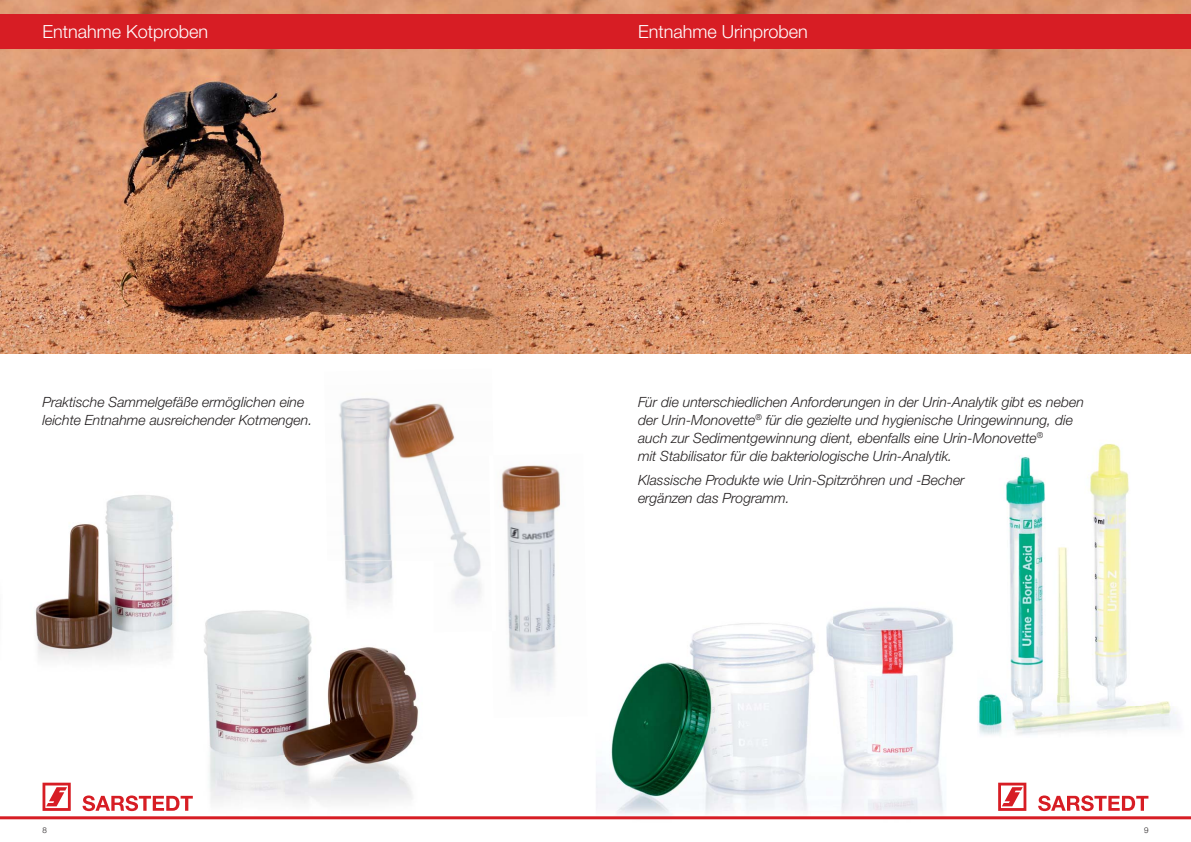
<style>
.page{position:relative;width:1191px;height:842px;background:#fff}
.page>*{position:absolute;margin:0;border:0;box-sizing:border-box;transform-origin:0 0}
.t1{font:300 18px "Helvetica Neue LTW1 G";color:#fff}
.t2{font:italic 300 14px/18px "Helvetica Neue LTW1 G";color:#231f20}
.t3{font:300 8px "Helvetica Neue LTW1 G";color:#231f20}
</style>
<div class="page">
<img style="left:35px;top:495px;width:139px;height:165px">
<img style="left:339px;top:398px;width:127px;height:135px">
<img style="left:344px;top:533px;width:137px;height:32px">
<img style="left:455px;top:565px;width:26px;height:38px">
<img style="left:500px;top:465px;width:61px;height:226px">
<img style="left:193px;top:610px;width:137px;height:210px">
<img style="left:330px;top:647px;width:104px;height:173px">
<img style="left:327px;top:560px;width:107px;height:74px">
<img style="left:595px;top:607px;width:374px;height:213px">
<img style="left:978px;top:443px;width:200px;height:292px">
<svg style="left:998px;top:783px;width:28px;height:28px"></svg>
<svg style="left:1038px;top:795px;width:110px;height:16px"></svg>
<svg style="left:43px;top:783px;width:28px;height:28px"></svg>
<svg style="left:82px;top:795px;width:111px;height:16px"></svg>
<img style="left:0;top:0;width:1191px;height:353px">
<hr style="left:0;top:816px;width:1191px;height:3px;background:#d71d24">
<div style="left:0;top:14px;width:1191px;height:34px;background:#d71d24"></div>
<p class="t1" style="left:43px;top:25px;width:167px">Entnahme Kotproben</p>
<p class="t1" style="left:638px;top:25px;width:171px">Entnahme Urinproben</p>
<p class="t2" style="left:43px;top:395px;width:271px">Praktische Sammelgefäße ermöglichen eine leichte Entnahme ausreichender Kotmengen.</p>
<p class="t2" style="left:638px;top:395px;width:447px">Für die unterschiedlichen Anforderungen in der Urin-Analytik gibt es neben der Urin-Monovette<sup>®</sup> für die gezielte und hygienische Uringewinnung, die auch zur Sedimentgewinnung dient, ebenfalls eine Urin-Monovette<sup>®<br></sup>mit Stabilisator für die bakteriologische Urin-Analytik.</p>
<p class="t2" style="left:638px;top:473px;width:328px">Klassische Produkte wie Urin-Spitzröhren und -Becher ergänzen das Programm.</p>
<p class="t3" style="left:43px;top:827px;width:6px">8</p>
<p class="t3" style="left:1144px;top:827px;width:6px">9</p>
</div>
